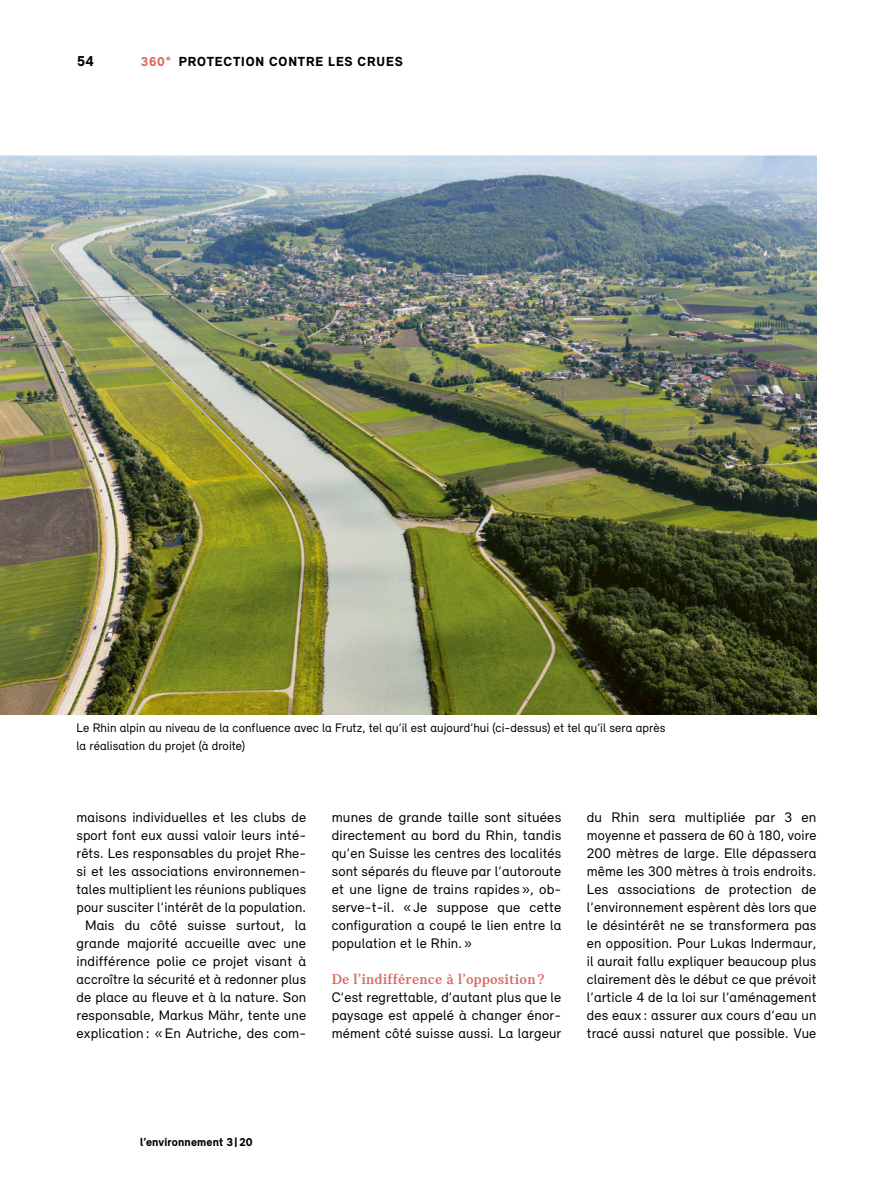
<style>
.page{position:relative;width:893px;height:1191px;background:#fff}
.page>*{position:absolute;margin:0;border:0;box-sizing:border-box;transform-origin:0 0}
.t1{font:900 15px "Catalog";letter-spacing:.01em;color:#db6861}
.t2{font:900 15px "Relevant";color:#000}
.t3{font:14.25px/18px "Relevant";letter-spacing:.01em;color:#000;text-align:justify;scale:1.04 1}
.t4{font:14.25px/18px "Relevant";letter-spacing:.01em;color:#000;text-align:center}
.t5{font:900 13.5px "Relevant";letter-spacing:.06em;color:#000}
.t6{font:12.75px/18px "Relevant";letter-spacing:.005em;color:#000}
.t7{font:900 12px "Relevant";letter-spacing:.015em;color:#000}
.s1{color:#db6861}
</style>
<div class="page">
<img style="left:0;top:156px;width:816px;height:558px">
<p class="t2" style="left:77px;top:52px;width:18px">54</p>
<p class="t5" style="left:141px;top:53px;width:264px"><span class="s1">360°</span> PROTECTION CONTRE LES CRUES</p>
<p class="t6" style="left:77px;top:718px;width:590px">Le Rhin alpin au niveau de la confluence avec la Frutz, tel qu’il est aujourd’hui (ci-dessus) et tel qu’il sera après la réalisation du projet (à droite)</p>
<p class="t4" style="left:77px;top:808px;width:231px">maisons individuelles et les clubs de sport font eux aussi valoir leurs inté&shy;rêts. Les responsables du projet Rhe&shy;si et les associations environnemen&shy;tales multiplient les réunions publiques pour susciter l’intérêt de la population.<br>Mais du côté suisse surtout, la grande majorité accueille avec une indifférence polie ce projet visant à accroître la sécurité et à redonner plus de place au fleuve et à la nature. Son responsable, Markus Mähr, tente une explication : « En Autriche, des com-</p>
<p class="t3" style="left:332px;top:808px;width:222px">munes de grande taille sont situées directement au bord du Rhin, tandis qu’en Suisse les centres des localités sont séparés du fleuve par l’autoroute et une ligne de trains rapides », ob&shy;serve-t-il. « Je suppose que cette configuration a coupé le lien entre la population et le Rhin. »</p>
<p class="t1" style="left:332px;top:971px;width:214px">De l’indifférence à l’opposition ?</p>
<p class="t4" style="left:332px;top:988px;width:231px;text-align:justify">C’est regrettable, d’autant plus que le paysage est appelé à changer énor&shy;mément côté suisse aussi. La largeur</p>
<p class="t3" style="left:587px;top:808px;width:222px">du Rhin sera multipliée par 3 en moyenne et passera de 60 à 180, voire 200 mètres de large. Elle dépassera même les 300 mètres à trois endroits.<br>Les associations de protection de l’environnement espèrent dès lors que le désintérêt ne se transformera pas en opposition. Pour Lukas Indermaur, il aurait fallu expliquer beaucoup plus clairement dès le début ce que prévoit l’article 4 de la loi sur l’aménagement des eaux : assurer aux cours d’eau un tracé aussi naturel que possible. Vue</p>
<p class="t7" style="left:140px;top:1135px;width:114px">l’environnement 3| 20</p>
</div>
